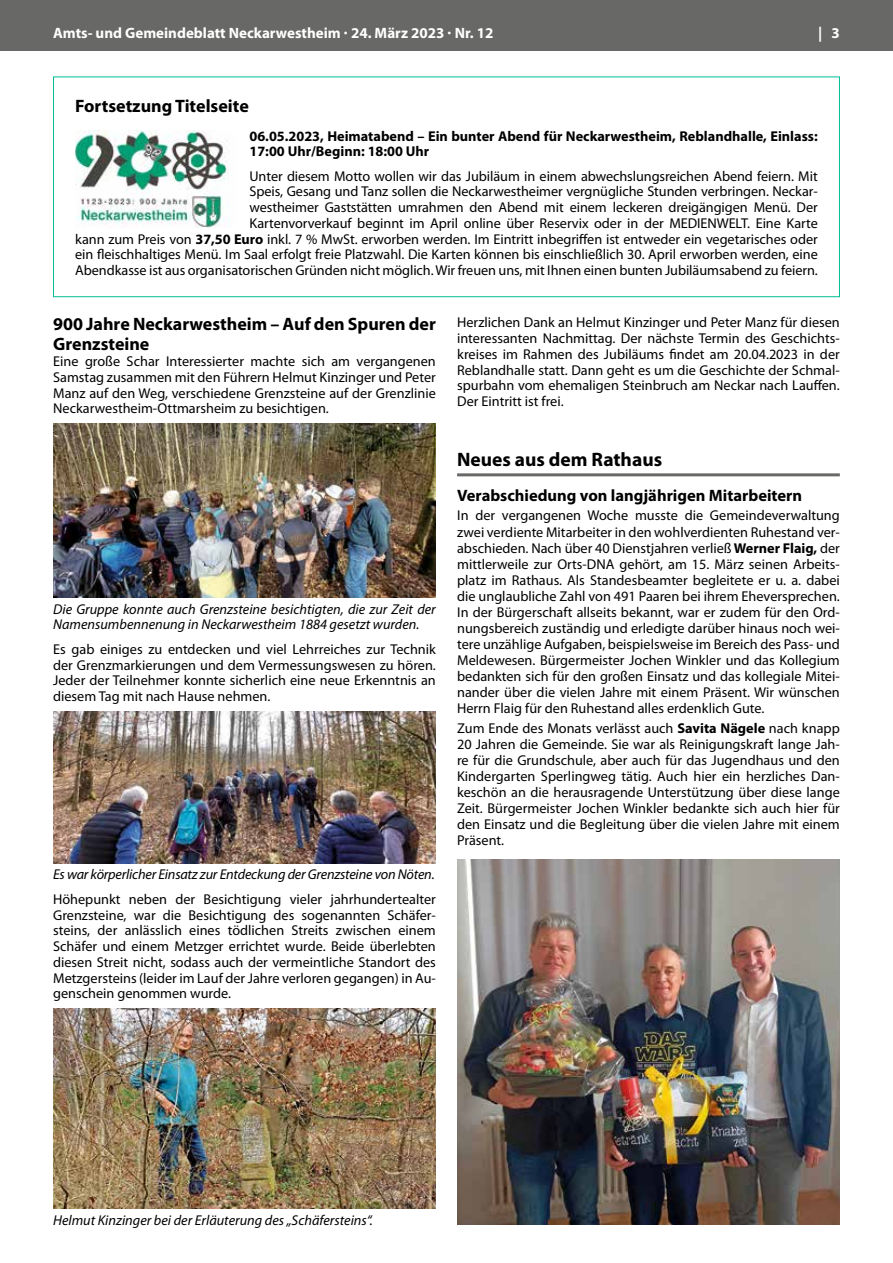
<style>
.page{position:relative;width:893px;height:1263px;background:#fff}
.page>*{position:absolute;margin:0;border:0;box-sizing:border-box;transform-origin:0 0}
.t1{font:700 19.5px "Myriad Pro";color:#000}
.t2{font:700 18px/20px "Myriad Pro";color:#000}
.t3{font:700 16.5px "Myriad Pro";color:#000}
.t4{font:700 15px "Myriad Pro";color:#fff}
.t5{font:14.25px/15.8px "Myriad Pro";letter-spacing:-.005em;color:#000;text-align:justify}
.t6{font:italic 14.25px/15.8px "Myriad Pro";color:#000}
.t7{font:700 14.25px/15.8px "Myriad Pro";color:#000}
.s1{font-weight:700}
</style>
<div class="page">
<div style="left:0;top:0;width:893px;height:51px;background:#686867"></div>
<img style="left:53px;top:423px;width:383px;height:175px">
<img style="left:53px;top:711px;width:383px;height:152px">
<img style="left:53px;top:1008px;width:383px;height:201px">
<hr style="left:457px;top:473px;width:383px;height:3px;background:#686867">
<img style="left:457px;top:859px;width:383px;height:366px">
<img style="left:75px;top:131px;width:154px;height:97px">
<div style="left:53px;top:77px;width:787px;height:220px;border:1px solid #00bf93"></div>
<p class="t4" style="left:53px;top:23px;width:442px">Amts- und Gemeindeblatt Neckarwestheim · 24. März 2023 · Nr. 12</p>
<p class="t4" style="left:818px;top:23px;width:23px">| 3</p>
<p class="t2" style="left:75px;top:95px;width:175px">Fortsetzung Titelseite</p>
<p class="t7" style="left:249px;top:127px;width:570px">06.05.2023, Heimatabend – Ein bunter Abend für Neckarwestheim, Reblandhalle, Einlass:<br>17:00 Uhr/Beginn: 18:00 Uhr</p>
<p class="t5" style="left:75px;top:168px;width:744px;text-align:right">Unter diesem Motto wollen wir das Jubiläum in einem abwechslungsreichen Abend feiern. Mit<br>Speis, Gesang und Tanz sollen die Neckarwestheimer vergnügliche Stunden verbringen. Neckar-<br>westheimer Gaststätten umrahmen den Abend mit einem leckeren dreigängigen Menü. Der<br>Kartenvorverkauf beginnt im April online über Reservix oder in der MEDIENWELT. Eine Karte<br>kann zum Preis von <span class="s1">37,50 Euro</span> inkl. 7 % MwSt. erworben werden. Im Eintritt inbegriffen ist entweder ein vegetarisches oder ein fleischhaltiges Menü. Im Saal erfolgt freie Platzwahl. Die Karten können bis einschließlich 30. April erworben werden, eine Abendkasse ist aus organisatorischen Gründen nicht möglich. Wir freuen uns, mit Ihnen einen bunten Jubiläumsabend zu feiern.</p>
<p class="t2" style="left:53px;top:314px;width:384px">900 Jahre Neckarwestheim – Auf den Spuren der<br>Grenzsteine</p>
<p class="t5" style="left:53px;top:353px;width:384px">Eine große Schar Interessierter machte sich am vergangenen Samstag zusammen mit den Führern Helmut Kinzinger und Peter Manz auf den Weg, verschiedene Grenzsteine auf der Grenzlinie Neckarwestheim-Ottmarsheim zu besichtigen.</p>
<p class="t6" style="left:53px;top:601px;width:384px">Die Gruppe konnte auch Grenzsteine besichtigten, die zur Zeit der<br>Namensumbennenung in Neckarwestheim 1884 gesetzt wurden.</p>
<p class="t5" style="left:53px;top:641px;width:384px">Es gab einiges zu entdecken und viel Lehrreiches zur Technik der Grenzmarkierungen und dem Vermessungswesen zu hören.<br>Jeder der Teilnehmer konnte sicherlich eine neue Erkenntnis an diesem Tag mit nach Hause nehmen.</p>
<p class="t6" style="left:53px;top:866px;width:383px">Es war körperlicher Einsatz zur Entdeckung der Grenzsteine von Nöten.</p>
<p class="t5" style="left:53px;top:891px;width:384px">Höhepunkt neben der Besichtigung vieler jahrhundertealter Grenzsteine, war die Besichtigung des sogenannten Schäfer&shy;steins, der anlässlich eines tödlichen Streits zwischen einem Schäfer und einem Metzger errichtet wurde. Beide überlebten diesen Streit nicht, sodass auch der vermeintliche Standort des Metzgersteins (leider im Lauf der Jahre verloren gegangen) in Au&shy;genschein genommen wurde.</p>
<p class="t5" style="left:457px;top:314px;width:384px">Herzlichen Dank an Helmut Kinzinger und Peter Manz für diesen interessanten Nachmittag. Der nächste Termin des Geschichts&shy;kreises im Rahmen des Jubiläums findet am 20.04.2023 in der Reblandhalle statt. Dann geht es um die Geschichte der Schmal&shy;spurbahn vom ehemaligen Steinbruch am Neckar nach Lauffen.<br>Der Eintritt ist frei.</p>
<h1 class="t1" style="left:457px;top:447px;width:207px">Neues aus dem Rathaus</h1>
<p class="t3" style="left:457px;top:484px;width:347px">Verabschiedung von langjährigen Mitarbeitern</p>
<p class="t5" style="left:457px;top:507px;width:384px">In der vergangenen Woche musste die Gemeindeverwaltung zwei verdiente Mitarbeiter in den wohlverdienten Ruhestand ver&shy;abschieden. Nach über 40 Dienstjahren verließ <span class="s1">Werner Flaig,</span> der mittlerweile zur Orts-DNA gehört, am 15. März seinen Arbeits&shy;platz im Rathaus. Als Standesbeamter begleitete er u. a. dabei die unglaubliche Zahl von 491 Paaren bei ihrem Eheversprechen.<br>In der Bürgerschaft allseits bekannt, war er zudem für den Ord&shy;nungsbereich zuständig und erledigte darüber hinaus noch wei&shy;tere unzählige Aufgaben, beispielsweise im Bereich des Pass- und Meldewesen. Bürgermeister Jochen Winkler und das Kollegium bedankten sich für den großen Einsatz und das kollegiale Mitei&shy;nander über die vielen Jahre mit einem Präsent. Wir wünschen Herrn Flaig für den Ruhestand alles erdenklich Gute.</p>
<p class="t5" style="left:457px;top:720px;width:384px">Zum Ende des Monats verlässt auch <span class="s1">Savita Nägele</span> nach knapp 20 Jahren die Gemeinde. Sie war als Reinigungskraft lange Jah&shy;re für die Grundschule, aber auch für das Jugendhaus und den Kindergarten Sperlingweg tätig. Auch hier ein herzliches Dan&shy;keschön an die herausragende Unterstützung über diese lange Zeit. Bürgermeister Jochen Winkler bedankte sich auch hier für den Einsatz und die Begleitung über die vielen Jahre mit einem Präsent.</p>
<p class="t6" style="left:53px;top:1212px;width:321px">Helmut Kinzinger bei der Erläuterung des „Schäfersteins“.</p>
</div>
